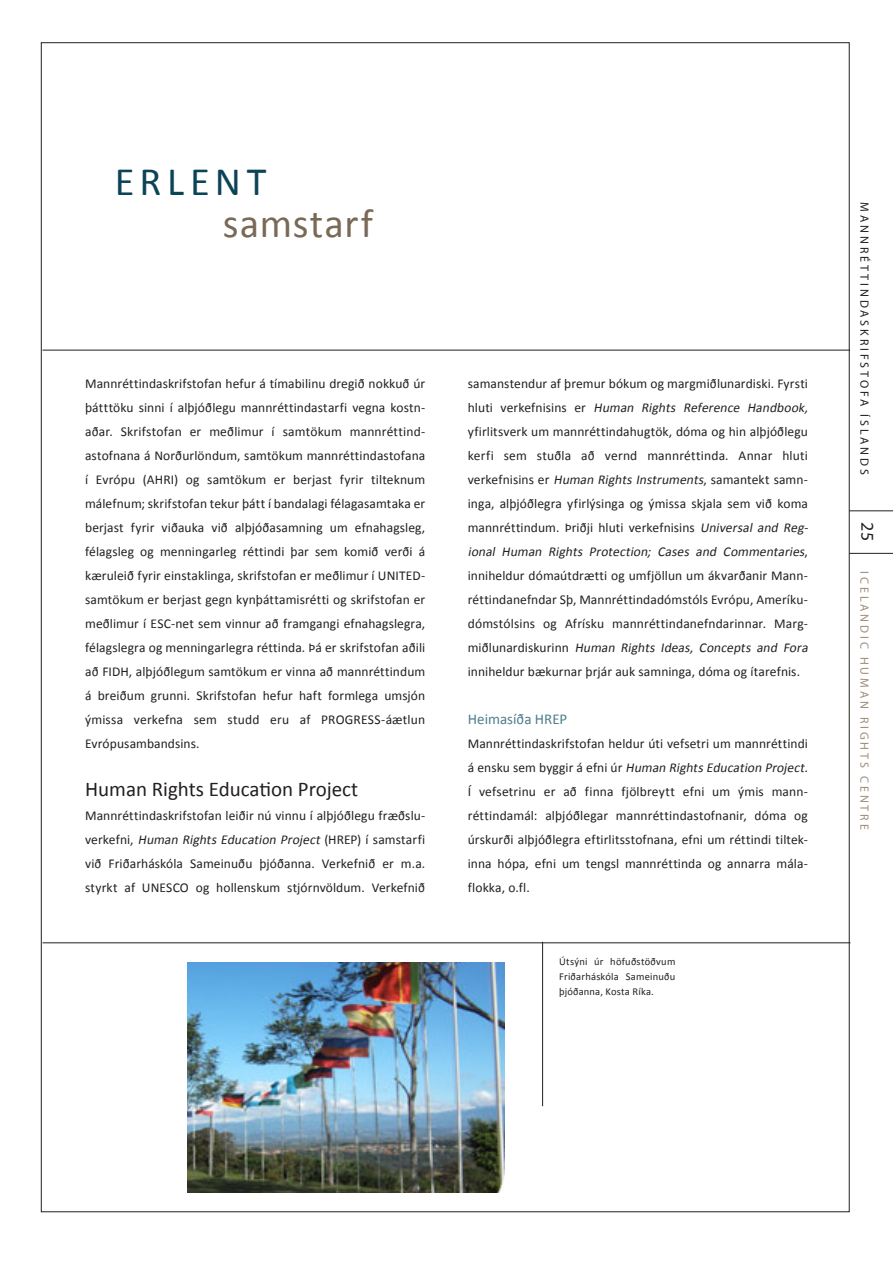
<style>
.page{position:relative;width:893px;height:1263px;background:#fff}
.page>*{position:absolute;margin:0;border:0;box-sizing:border-box;transform-origin:0 0}
.t1{font:40.5px "Calibri";letter-spacing:.025em;color:#796956}
.t2{font:40.5px "Calibri";letter-spacing:.135em;color:#0b4456}
.t3{font:21px "Calibri";color:#231f20}
.t4{font:18px "Myriad Pro";color:#231f20}
.t5{font:15px "Calibri";color:#4d7d8a}
.t6{font:13.5px/24px "Calibri";letter-spacing:.01em;color:#231f20;text-align:justify}
.t7{font:12px "Myriad Pro";letter-spacing:.24em;color:#231f20}
.t8{font:12px "Myriad Pro";letter-spacing:.24em;color:#9f8d7b}
.t9{font:10.5px/15px "Calibri";letter-spacing:.02em;color:#231f20;text-align:justify}
.s1{font-style:italic}
</style>
<div class="page">
<svg style="left:849px;top:511px;width:44px;height:42px"></svg>
<hr style="left:43px;top:942px;width:807px;height:1px;background:#231f20">
<hr style="left:542px;top:942px;width:1px;height:164px;background:#231f20">
<hr style="left:43px;top:350px;width:807px;height:1px;background:#231f20">
<img style="left:188px;top:962px;width:316px;height:231px">
<h1 class="t2" style="left:115px;top:156px;width:153px">ERLENT</h1>
<h1 class="t1" style="left:223px;top:198px;width:152px">samstarf</h1>
<p class="t6" style="left:85px;top:371px;width:342px">Mannréttindaskrifstofan hefur á tímabilinu dregið nokkuð úr þátttöku sinni í alþjóðlegu mannréttindastarfi vegna kostn&shy;aðar. Skrifstofan er meðlimur í samtökum mannréttind&shy;astofnana á Norðurlöndum, samtökum mannréttindastofana í Evrópu (AHRI) og samtökum er berjast fyrir tilteknum málefnum; skrifstofan tekur þátt í bandalagi félagasamtaka er berjast fyrir viðauka við alþjóðasamning um efnahagsleg, félagsleg og menningarleg réttindi þar sem komið verði á kæruleið fyrir einstaklinga, skrifstofan er meðlimur í UNITED&shy;samtökum er berjast gegn kynþáttamisrétti og skrifstofan er meðlimur í ESC-net sem vinnur að framgangi efnahagslegra, félagslegra og menningarlegra réttinda. Þá er skrifstofan aðili að FIDH, alþjóðlegum samtökum er vinna að mannréttindum á breiðum grunni. Skrifstofan hefur haft formlega umsjón ýmissa verkefna sem studd eru af PROGRESS-áætlun Evrópusambandsins.</p>
<h2 class="t3" style="left:85px;top:776px;width:275px">Human Rights Education Project</h2>
<p class="t6" style="left:85px;top:803px;width:342px">Mannréttindaskrifstofan leiðir nú vinnu í alþjóðlegu fræðslu&shy;verkefni, <span class="s1">Human Rights Education Project</span> (HREP) í samstarfi við Friðarháskóla Sameinuðu þjóðanna. Verkefnið er m.a. styrkt af UNESCO og hollenskum stjórnvöldum. Verkefnið</p>
<p class="t6" style="left:468px;top:371px;width:345px;text-align:left">samanstendur af þremur bókum og margmiðlunardiski. Fyrsti h l u t i ve r kef n i s i n s e r <span class="s1">Human Rights Reference Handbook, </span>yfirlitsverk um mannréttindahugtök, dóma og hin alþjóðlegu kerfi sem stuðla að vernd mannréttinda. Annar hluti verkefnisins er <span class="s1">Human Rights Instruments</span>, samantekt samn&shy;inga, alþjóðlegra yfirlýsinga og ýmissa skjala sem við koma mannréttindum. Þriðji hluti verkefnisins <span class="s1">Universal and Reg&shy;ional Human Rights Protection; Cases and Commentaries</span>, inniheldur dómaútdrætti og umfjöllun um ákvarðanir Mann&shy;réttindanefndar Sþ, Mannréttindadómstóls Evrópu, Ameríku&shy;dómstólsins og Afrísku mannréttindanefndarinnar. Marg&shy;m i ð l u n a rd i s k u r i n n <span class="s1">Human Rights Ideas, Concepts and Fora </span>inniheldur bækurnar þrjár auk samninga, dóma og ítarefnis.</p>
<p class="t5" style="left:468px;top:709px;width:101px">Heimasíða HREP</p>
<p class="t6" style="left:468px;top:731px;width:345px;text-align:left">Mannréttindaskrifstofan heldur úti vefsetri um mannréttindi á e n s k u s e m byg g i r á ef n i ú r <span class="s1">Human RightsEducation Project.<br></span>Í vefsetrinu er að finna fjölbreytt efni um ýmis mann&shy;réttindamál: alþjóðlegar mannréttindastofnanir, dóma og úrskurði alþjóðlegra eftirlitsstofnana, efni um réttindi tiltek&shy;inna hópa, efni um tengsl mannréttinda og annarra mála&shy;flokka, o.fl.</p>
<p class="t9" style="left:559px;top:954px;width:118px">Útsýni úr höfuðstöðvum Friðarháskóla Sameinuðu þjóðanna, Kosta Ríka.</p>
<p class="t7" style="left:872px;top:202px;width:274px;rotate:90deg">Mannréttindaskrifstofa Íslands</p>
<h3 class="t4" style="left:879px;top:522px;width:20px;rotate:90deg">25</h3>
<p class="t8" style="left:872px;top:571px;width:260px;rotate:90deg">icelandic human rights centre</p>
</div>
